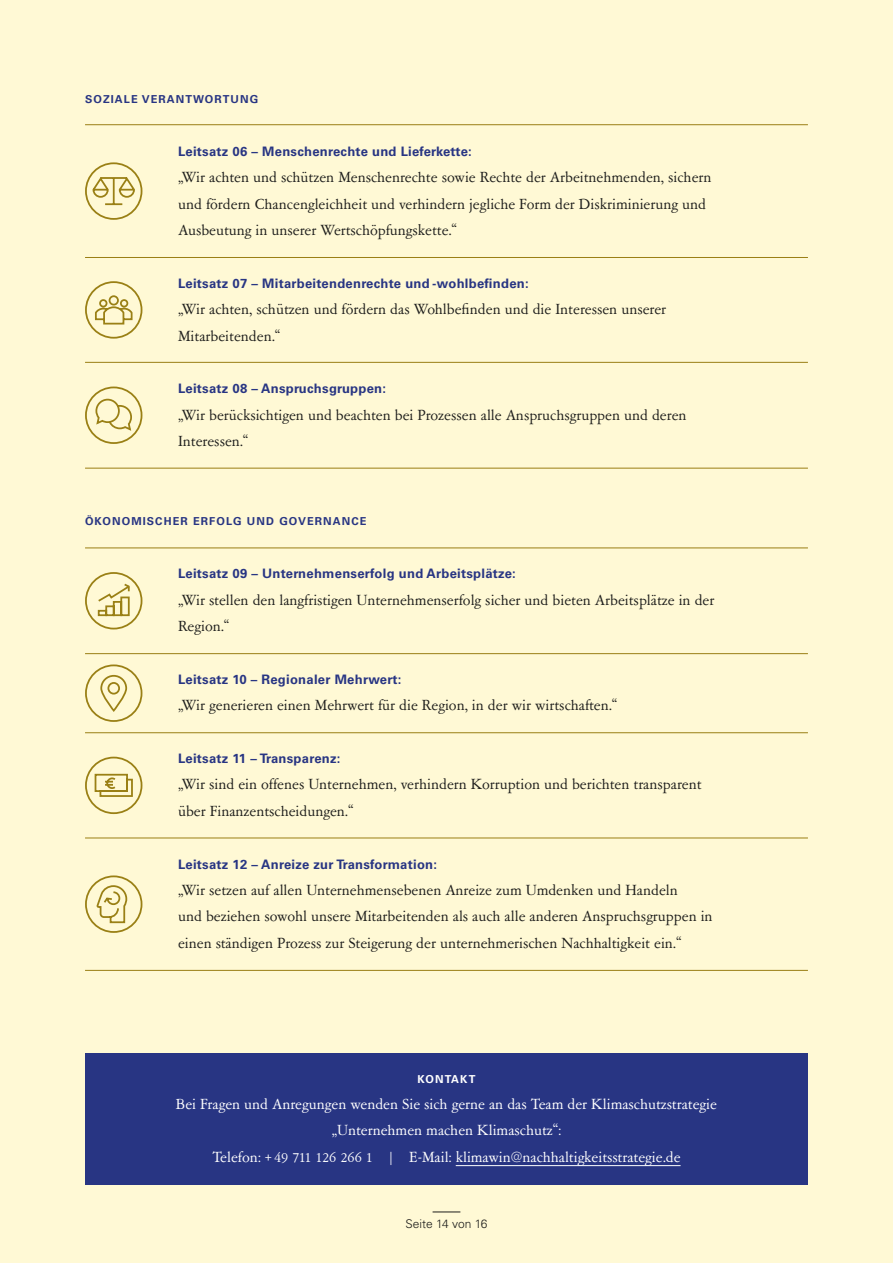
<style>
.page{position:relative;width:893px;height:1263px;background:#fff9d5}
.page>*{position:absolute;margin:0;border:0;box-sizing:border-box;transform-origin:0 0}
.P_P_Fliesstext{font:16.5px/26.4px "Garamont Amst SB";color:#1d1d1b}
.P_P_Fliesstext-2{font:16.5px/26.4px "Garamont Amst SB";color:#fff;text-align:center}
.H_H4_Untere-Zwischenhead{font:700 13.05px "Univers LT Pro 65";letter-spacing:.02em;color:#283583}
.t1{font:300 12px "Univers LT Pro 45";color:#1d1d1b}
.H_H3_Zwischenhead{font:700 10.95px "Univers LT Pro 65";letter-spacing:.1em;color:#283583}
.H_H4_Zwischenhead{font:700 10.95px "Univers LT Pro 65";letter-spacing:.1em;color:#fff}
</style>
<div class="page">
<svg style="left:433px;top:1211px;width:27px;height:1px"></svg>
<svg style="left:85px;top:162px;width:57px;height:58px"></svg>
<svg style="left:85px;top:281px;width:57px;height:58px"></svg>
<svg style="left:85px;top:386px;width:57px;height:58px"></svg>
<svg style="left:85px;top:572px;width:57px;height:57px"></svg>
<svg style="left:85px;top:757px;width:57px;height:57px"></svg>
<svg style="left:85px;top:875px;width:57px;height:58px"></svg>
<svg style="left:85px;top:664px;width:57px;height:58px"></svg>
<div style="left:85px;top:1053px;width:723px;height:132px;background:#283583"></div>
<hr style="left:456px;top:1165px;width:225px;height:1px;background:#fff">
<hr style="left:85px;top:257px;width:723px;height:1px;background:#9a7f15">
<hr style="left:85px;top:362px;width:723px;height:1px;background:#9a7f15">
<hr style="left:85px;top:468px;width:723px;height:1px;background:#9a7f15">
<hr style="left:85px;top:547px;width:723px;height:1px;background:#9a7f15">
<hr style="left:85px;top:653px;width:723px;height:1px;background:#9a7f15">
<hr style="left:85px;top:732px;width:723px;height:1px;background:#9a7f15">
<hr style="left:85px;top:838px;width:723px;height:1px;background:#9a7f15">
<hr style="left:85px;top:970px;width:723px;height:1px;background:#9a7f15">
<hr style="left:85px;top:124px;width:723px;height:1px;background:#9a7f15">
<h3 class="H_H3_Zwischenhead" style="left:85px;top:93px;width:175px">SOZIALE VERANTWORTUNG</h3>
<h4 class="H_H4_Untere-Zwischenhead" style="left:178px;top:143px;width:295px">Leitsatz 06 – Menschenrechte und Lieferkette:</h4>
<p class="P_P_Fliesstext" style="left:178px;top:165px;width:535px">„Wir achten und schützen Menschenrechte sowie Rechte der Arbeitnehmenden, sichern und fördern Chancengleichheit und verhindern jegliche Form der Diskriminierung und<br>Ausbeutung in unserer Wertschöpfungskette.“</p>
<h4 class="H_H4_Untere-Zwischenhead" style="left:178px;top:275px;width:352px">Leitsatz 07 – Mitarbeitendenrechte und -wohlbefinden:</h4>
<p class="P_P_Fliesstext" style="left:178px;top:297px;width:490px">„Wir achten, schützen und fördern das Wohlbefinden und die Interessen unserer<br>Mitarbeitenden.“</p>
<h4 class="H_H4_Untere-Zwischenhead" style="left:178px;top:381px;width:210px">Leitsatz 08 – Anspruchsgruppen:</h4>
<p class="P_P_Fliesstext" style="left:178px;top:402px;width:510px">„Wir berücksichtigen und beachten bei Prozessen alle Anspruchsgruppen und deren<br>Interessen.“</p>
<h3 class="H_H3_Zwischenhead" style="left:85px;top:515px;width:283px">ÖKONOMISCHER ERFOLG UND GOVERNANCE</h3>
<h4 class="H_H4_Untere-Zwischenhead" style="left:178px;top:566px;width:339px">Leitsatz 09 – Unternehmenserfolg und Arbeitsplätze:</h4>
<p class="P_P_Fliesstext" style="left:178px;top:587px;width:538px">„Wir stellen den langfristigen Unternehmenserfolg sicher und bieten Arbeitsplätze in der<br>Region.“</p>
<h4 class="H_H4_Untere-Zwischenhead" style="left:178px;top:671px;width:225px">Leitsatz 10 – Regionaler Mehrwert:</h4>
<p class="P_P_Fliesstext" style="left:178px;top:693px;width:441px">„Wir generieren einen Mehrwert für die Region, in der wir wirtschaften.“</p>
<h4 class="H_H4_Untere-Zwischenhead" style="left:178px;top:751px;width:164px">Leitsatz 11 – Transparenz:</h4>
<p class="P_P_Fliesstext" style="left:178px;top:772px;width:525px">„Wir sind ein offenes Unternehmen, verhindern Korruption und berichten transparent über Finanzentscheidungen.“</p>
<h4 class="H_H4_Untere-Zwischenhead" style="left:178px;top:856px;width:261px">Leitsatz 12 – Anreize zur Transformation:</h4>
<p class="P_P_Fliesstext" style="left:178px;top:877px;width:536px">„Wir setzen auf allen Unternehmensebenen Anreize zum Umdenken und Handeln<br>und beziehen sowohl unsere Mitarbeitenden als auch alle anderen Anspruchsgruppen in einen ständigen Prozess zur Steigerung der unternehmerischen Nachhaltigkeit ein.“</p>
<h4 class="H_H4_Zwischenhead" style="left:418px;top:1072px;width:59px">KONTAKT</h4>
<p class="P_P_Fliesstext-2" style="left:176px;top:1091px;width:543px">Bei Fragen und Anregungen wenden Sie sich gerne an das Team der Klimaschutzstrategie „Unternehmen machen Klimaschutz“:</p>
<p class="P_P_Fliesstext-2" style="left:212px;top:1144px;width:470px">Telefon: + 49 711 126 266 1 | E-Mail: klimawin@nachhaltigkeitsstrategie.de</p>
<p class="t1" style="left:405px;top:1216px;width:83px">Seite 14 von 16</p>
</div>
